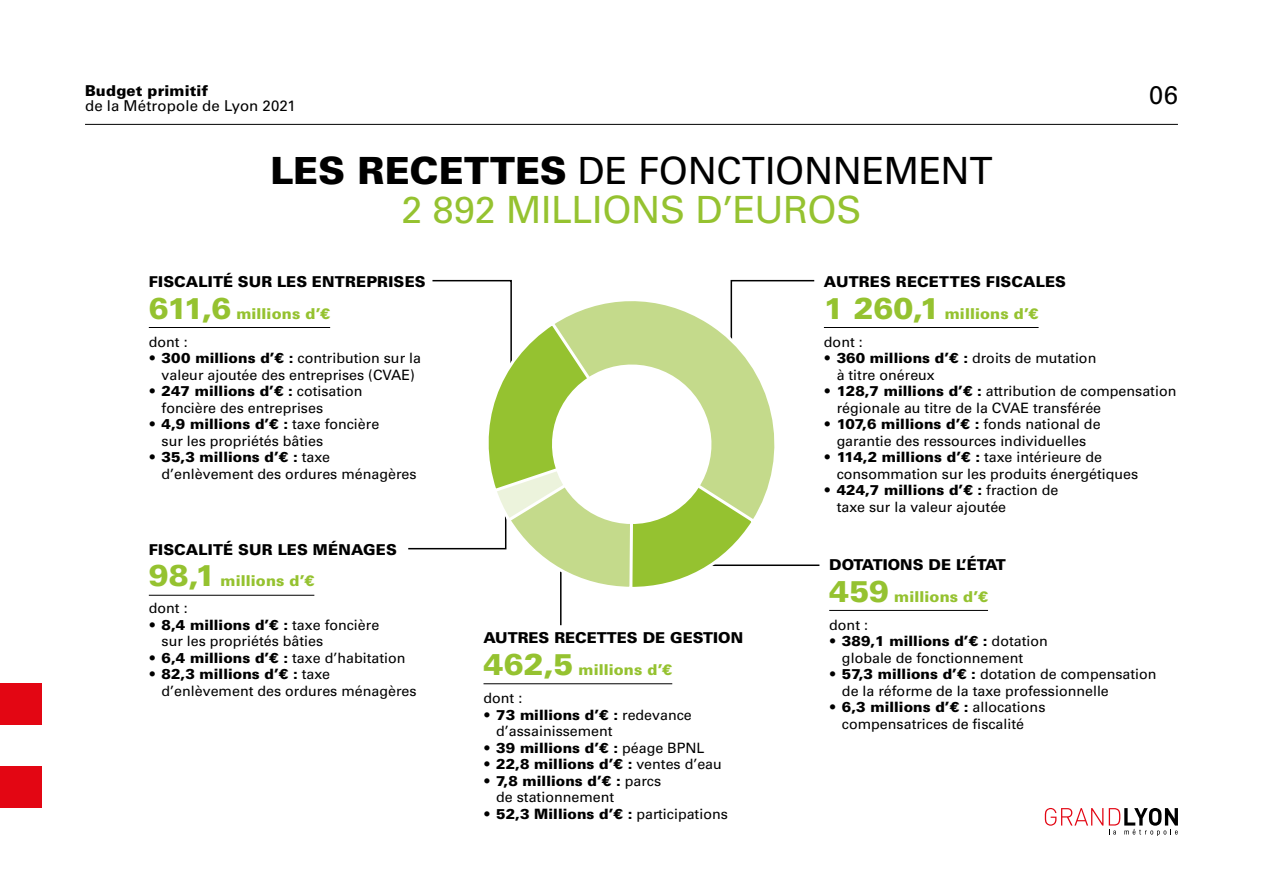
<style>
.page{position:relative;width:1263px;height:893px;background:#fff}
.page>*{position:absolute;margin:0;border:0;box-sizing:border-box;transform-origin:0 0}
.t1{font:37.5px "Univers LT Std";letter-spacing:-.005em;color:#000}
.t2{font:37.5px "Univers LT Std";letter-spacing:-.01em;color:#95c230}
.t3{font:25.5px "Univers LT Std";color:#000}
.t4{font:900 15px/31.5px "Univers LT Std";letter-spacing:.01em;color:#000}
.t5{font:900 15px "Univers LT Std";letter-spacing:.005em;color:#95c230}
.t6{font:15px "Univers LT Std";letter-spacing:.005em;color:#000}
.t7{font:14.25px/16.5px "Univers LT Std";color:#000}
.t8{font:900 14.25px "Univers LT Std";color:#000}
.s1{font-weight:900}
.s2{font-size:30px}
.s3{font-size:30px;color:#95c230}
.s4{color:#95c230}
.s5{font-weight:400}
</style>
<div class="page">
<div style="left:0;top:683px;width:41px;height:42px;background:#e30613"></div>
<div style="left:0;top:767px;width:41px;height:41px;background:#e30613"></div>
<svg style="left:1045px;top:808px;width:58px;height:18px"></svg>
<svg style="left:1109px;top:808px;width:69px;height:28px"></svg>
<hr style="left:85px;top:124px;width:1093px;height:1px;background:#000">
<hr style="left:483px;top:683px;width:189px;height:1px;background:#000">
<hr style="left:829px;top:610px;width:159px;height:1px;background:#000">
<hr style="left:824px;top:327px;width:214px;height:1px;background:#000">
<hr style="left:149px;top:327px;width:181px;height:1px;background:#000">
<hr style="left:149px;top:595px;width:165px;height:1px;background:#000">
<hr style="left:560px;top:571px;width:1px;height:54px;background:#000">
<svg style="left:408px;top:279px;width:412px;height:312px"></svg>
<p class="t4" style="left:85px;top:75px;width:125px">Budget primitif</p>
<p class="t6" style="left:85px;top:97px;width:212px">de la Métropole de Lyon 2021</p>
<p class="t1" style="left:270px;top:149px;width:723px"><span class="s1">LES RECETTES</span> DE FONCTIONNEMENT</p>
<p class="t2" style="left:402px;top:188px;width:461px">2 892 MILLIONS D’EUROS</p>
<h2 class="t3" style="left:1149px;top:79px;width:30px">06</h2>
<p class="t4" style="left:149px;top:266px;width:278px">FISCALITÉ SUR LES ENTREPRISES</p>
<p class="t5" style="left:149px;top:304px;width:183px"><span class="s2">611,6</span> millions d’€</p>
<p class="t7" style="left:149px;top:334px;width:40px">dont :</p>
<p class="t7" style="left:149px;top:350px;width:274px;text-align:center"><span class="s1">• 300 millions d’€ :</span> contribution sur la valeur ajoutée des entreprises (CVAE)</p>
<p class="t7" style="left:162px;top:383px;width:203px;text-indent:-13px"><span class="s1">• 247 millions d’€ :</span> cotisation foncière des entreprises</p>
<p class="t7" style="left:162px;top:416px;width:219px;text-indent:-13px"><span class="s1">• 4,9 millions d’€ :</span> taxe foncière sur les propriétés bâties</p>
<p class="t7" style="left:162px;top:449px;width:256px;text-indent:-13px"><span class="s1">• 35,3 millions d’€ :</span> taxe d’enlèvement des ordures ménagères</p>
<p class="t4" style="left:149px;top:534px;width:250px">FISCALITÉ SUR LES MÉNAGES<br><span class="s3">98,1</span> <span class="s4">millions d’€</span></p>
<p class="t7" style="left:149px;top:600px;width:40px">dont :</p>
<p class="t7" style="left:162px;top:616px;width:219px;text-indent:-13px"><span class="s1">• 8,4 millions d’€ :</span> taxe foncière sur les propriétés bâties</p>
<p class="t8" style="left:149px;top:649px;width:258px">• 6,4 millions d’€ : <span class="s5">taxe d’habitation</span></p>
<p class="t7" style="left:162px;top:666px;width:256px;text-indent:-13px"><span class="s1">• 82,3 millions d’€ :</span> taxe d’enlèvement des ordures ménagères</p>
<p class="t4" style="left:483px;top:622px;width:261px">AUTRES RECETTES DE GESTION</p>
<p class="t5" style="left:483px;top:660px;width:190px"><span class="s2">462,5</span> millions d’€</p>
<p class="t7" style="left:483px;top:690px;width:40px">dont :</p>
<p class="t7" style="left:496px;top:706px;width:197px;text-indent:-13px"><span class="s1">• 73 millions d’€ :</span> redevance d’assainissement</p>
<p class="t8" style="left:483px;top:739px;width:222px">• 39 millions d’€ : <span class="s5">péage BPNL</span></p>
<p class="t8" style="left:483px;top:755px;width:240px">• 22,8 millions d’€ : <span class="s5">ventes d’eau</span></p>
<p class="t7" style="left:496px;top:772px;width:166px;text-indent:-13px"><span class="s1">• 7,8 millions d’€ :</span> parcs de stationnement</p>
<p class="t8" style="left:483px;top:805px;width:246px">• 52,3 Millions d’€ : <span class="s5">participations</span></p>
<p class="t4" style="left:824px;top:266px;width:244px">AUTRES RECETTES FISCALES</p>
<p class="t5" style="left:824px;top:304px;width:216px"><span class="s2">1 260,1</span> millions d’€</p>
<p class="t7" style="left:824px;top:334px;width:40px">dont :</p>
<p class="t7" style="left:837px;top:350px;width:261px;text-indent:-13px"><span class="s1">• 360 millions d’€ :</span> droits de mutation à titre onéreux</p>
<p class="t7" style="left:837px;top:383px;width:341px;text-indent:-13px"><span class="s1">• 128,7 millions d’€ :</span> attribution de compensation régionale au titre de la CVAE transférée</p>
<p class="t7" style="left:824px;top:416px;width:278px;text-align:center"><span class="s1">• 107,6 millions d’€ :</span> fonds national de garantie des ressources individuelles</p>
<p class="t7" style="left:837px;top:449px;width:303px;text-indent:-13px"><span class="s1">• 114,2 millions d’€ :</span> taxe intérieure de consommation sur les produits énergétiques</p>
<p class="t7" style="left:837px;top:482px;width:223px;text-indent:-13px"><span class="s1">• 424,7 millions d’€ :</span> fraction de taxe sur la valeur ajoutée</p>
<p class="t4" style="left:829px;top:549px;width:178px">DOTATIONS DE L’ÉTAT</p>
<p class="t5" style="left:829px;top:587px;width:160px"><span class="s2">459</span> millions d’€</p>
<p class="t7" style="left:829px;top:617px;width:40px">dont :</p>
<p class="t7" style="left:842px;top:633px;width:207px;text-indent:-13px"><span class="s1">• 389,1 millions d’€ :</span> dotation globale de fonctionnement</p>
<p class="t7" style="left:842px;top:666px;width:316px;text-indent:-13px"><span class="s1">• 57,3 millions d’€ :</span> dotation de compensation de la réforme de la taxe professionnelle</p>
<p class="t7" style="left:842px;top:699px;width:205px;text-indent:-13px"><span class="s1">• 6,3 millions d’€ :</span> allocations compensatrices de fiscalité</p>
</div>
